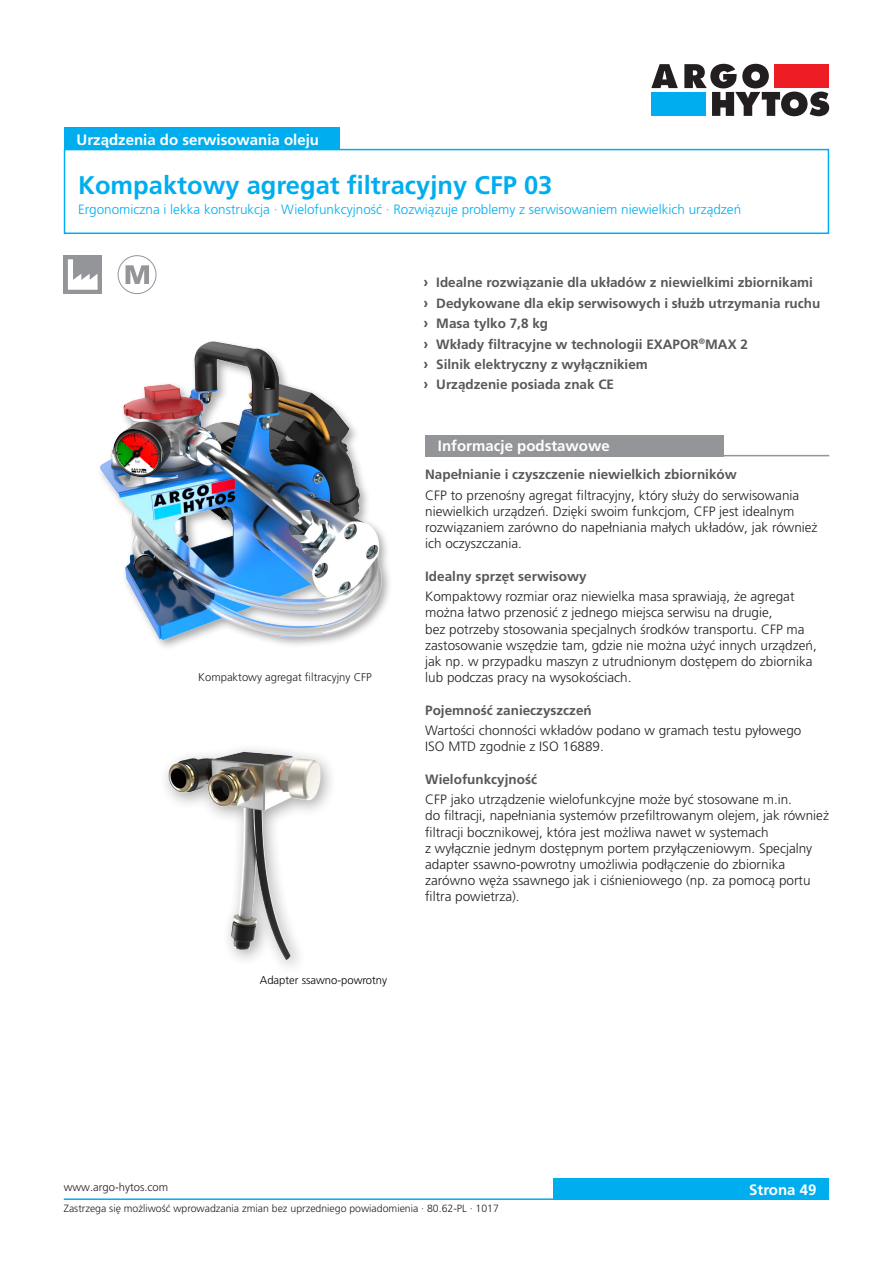
<style>
.page{position:relative;width:893px;height:1263px;background:#fff}
.page>*{position:absolute;margin:0;border:0;box-sizing:border-box;transform-origin:0 0}
._01_Headline_blue{font:700 25.5px "Frutiger LT Pro";color:#00aeef}
._04_Headline_white{font:700 15px "Frutiger Pl";color:#fff}
._04_Headline_white-2{font:700 15px "Frutiger LT Pro";color:#fff}
._06_Copytext{font:300 13.5px/16.2px "Frutiger LT Pro";color:#231f20}
._05_Subline_Copytext{font:700 13.5px "Frutiger LT Pro";color:#57585a}
._03_HeadlineCopytext{font:300 13.5px "Frutiger LT Pro";color:#00aeef}
._08_Legend{font:300 11.25px "Frutiger LT Pro";color:#231f20}
._08_Legend-2{font:300 11.25px "Frutiger LT";color:#000}
.t1{font:300 10.5px "Frutiger LT Pro";color:#231f20}
.s1{font-family:"Frutiger LT";font-size:15px}
</style>
<div class="page">
<div style="left:553px;top:1179px;width:276px;height:21px;background:#00aeef"></div>
<hr style="left:64px;top:1198px;width:765px;height:2px;background:#00aeef">
<svg style="left:651px;top:64px;width:27px;height:24px"></svg>
<div style="left:651px;top:92px;width:55px;height:24px;background:#00aeef"></div>
<svg style="left:684px;top:64px;width:145px;height:52px"></svg>
<div style="left:64px;top:149px;width:765px;height:85px;border:2px solid #00aeef"></div>
<div style="left:64px;top:128px;width:276px;height:21px;background:#00aeef"></div>
<div style="left:425px;top:435px;width:298px;height:21px;background:#939598"></div>
<hr style="left:425px;top:455px;width:404px;height:1px;background:#939598">
<div style="left:64px;top:255px;width:38px;height:39px;background:#939598"></div>
<svg style="left:68px;top:259px;width:30px;height:31px"></svg>
<div style="left:118px;top:255px;width:38px;height:39px;border:1px solid #939598;border-radius:50%"></div>
<svg style="left:126px;top:265px;width:23px;height:19px"></svg>
<img style="left:165px;top:749px;width:166px;height:217px">
<img style="left:100px;top:341px;width:337px;height:306px">
<p class="_04_Headline_white" style="left:77px;top:131px;width:244px">Urządzenia do serwisowania oleju</p>
<p class="_01_Headline_blue" style="left:78px;top:170px;width:476px">Kompaktowy agregat filtracyjny CFP 03</p>
<p class="_03_HeadlineCopytext" style="left:78px;top:202px;width:665px">Ergonomiczna i lekka konstrukcja · Wielofunkcyjność · Rozwiązuje problemy z serwisowaniem niewielkich urządzeń</p>
<p class="_08_Legend" style="left:198px;top:670px;width:175px">Kompaktowy agregat filtracyjny CFP</p>
<p class="_08_Legend-2" style="left:260px;top:973px;width:129px">Adapter ssawno-powrotny</p>
<p class="_05_Subline_Copytext" style="left:423px;top:275px;width:391px"><span class="s1">›</span> Idealne rozwiązanie dla układów z niewielkimi zbiornikami</p>
<p class="_05_Subline_Copytext" style="left:423px;top:295px;width:398px"><span class="s1">›</span> Dedykowane dla ekip serwisowych i służb utrzymania ruchu</p>
<p class="_05_Subline_Copytext" style="left:423px;top:315px;width:126px"><span class="s1">›</span> Masa tylko 7,8 kg</p>
<p class="_05_Subline_Copytext" style="left:423px;top:336px;width:326px"><span class="s1">›</span> Wkłady filtracyjne w technologii EXAPOR<sup>®</sup>MAX 2</p>
<p class="_05_Subline_Copytext" style="left:423px;top:356px;width:226px"><span class="s1">›</span> Silnik elektryczny z wyłącznikiem</p>
<p class="_05_Subline_Copytext" style="left:423px;top:377px;width:192px"><span class="s1">›</span> Urządzenie posiada znak CE</p>
<p class="_04_Headline_white-2" style="left:438px;top:437px;width:173px">Informacje podstawowe</p>
<p class="_05_Subline_Copytext" style="left:425px;top:467px;width:313px">Napełnianie i czyszczenie niewielkich zbiorników</p>
<p class="_06_Copytext" style="left:425px;top:487px;width:394px">CFP to przenośny agregat filtracyjny, który służy do serwisowania niewielkich urządzeń. Dzięki swoim funkcjom, CFP jest idealnym rozwiązaniem zarówno do napełniania małych układów, jak również ich oczyszczania.</p>
<p class="_05_Subline_Copytext" style="left:425px;top:568px;width:163px">Idealny sprzęt serwisowy</p>
<p class="_06_Copytext" style="left:425px;top:589px;width:393px">Kompaktowy rozmiar oraz niewielka masa sprawiają, że agregat można łatwo przenosić z jednego miejsca serwisu na drugie,<br>bez potrzeby stosowania specjalnych środków transportu. CFP ma zastosowanie wszędzie tam, gdzie nie można użyć innych urządzeń, jak np. w przypadku maszyn z utrudnionym dostępem do zbiornika lub podczas pracy na wysokościach.</p>
<p class="_05_Subline_Copytext" style="left:425px;top:702px;width:168px">Pojemność zanieczyszczeń</p>
<p class="_06_Copytext" style="left:425px;top:722px;width:378px">Wartości chonności wkładów podano w gramach testu pyłowego<br>ISO MTD zgodnie z ISO 16889.</p>
<p class="_05_Subline_Copytext" style="left:425px;top:771px;width:113px">Wielofunkcyjność</p>
<p class="_06_Copytext" style="left:425px;top:791px;width:368px">CFP jako utrządzenie wielofunkcyjne może być stosowane m.in.</p>
<p class="_06_Copytext" style="left:425px;top:808px;width:405px">do filtracji, napełniania systemów przefiltrowanym olejem, jak również filtracji bocznikowej, która jest możliwa nawet w systemach<br>z wyłącznie jednym dostępnym portem przyłączeniowym. Specjalny adapter ssawno-powrotny umożliwia podłączenie do zbiornika zarówno węża ssawnego jak i ciśnieniowego (np. za pomocą portu filtra powietrza).</p>
<p class="_08_Legend" style="left:64px;top:1181px;width:106px">www.argo-hytos.com</p>
<p class="_04_Headline_white-2" style="left:749px;top:1181px;width:69px">Strona 49</p>
<p class="t1" style="left:64px;top:1202px;width:437px">Zastrzega się możliwość wprowadzania zmian bez uprzedniego powiadomienia · 80.62-PL · 1017</p>
</div>
